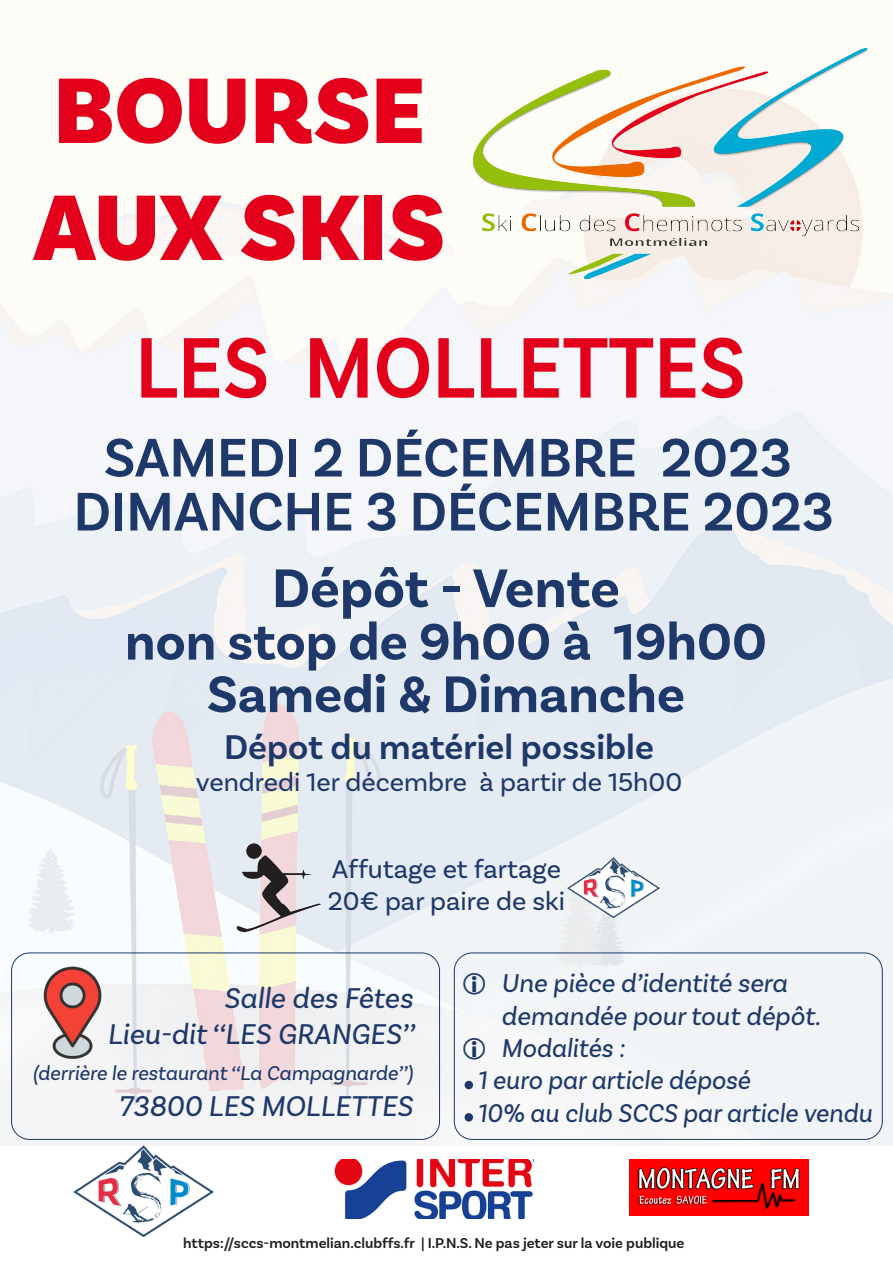
<style>
.page{position:relative;width:893px;height:1263px;background:#fff}
.page>*{position:absolute;margin:0;border:0;box-sizing:border-box;transform-origin:0 0}
.t1{font:900 97.5px "Basic Sans";color:#e2001a}
.t2{font:600 90px "Basic Sans";color:#e2001a;scale:.91 1}
.t3{font:600 57px "Basic Sans";color:#1e3869}
.t4{font:700 57px "Basic Sans";letter-spacing:-.005em;color:#1e3869}
.t5{font:700 54px "Basic Sans";color:#1e3869}
.t6{font:600 36px "Basic Sans";color:#1e3869}
.t7{font:italic 30px "Basic Sans";color:#1e3869}
.t8{font:italic 27px "Basic Sans";color:#1e3869}
.t9{font:27px "Basic Sans";color:#1e3869}
.t10{font:italic 21px "Basic Sans";color:#1e3869}
.t11{font:600 15px "Basic Sans";color:#231f20}
</style>
<div class="page">
<img style="left:0;top:201px;width:893px;height:945px">
<img style="left:74px;top:1146px;width:140px;height:91px">
<img style="left:335px;top:1159px;width:198px;height:59px">
<img style="left:20px;top:960px;width:105px;height:104px">
<div style="left:11px;top:952px;width:429px;height:188px;border:1px solid #1e3869;border-radius:18px"></div>
<div style="left:454px;top:952px;width:429px;height:188px;border:1px solid #1e3869;border-radius:18px"></div>
<img style="left:236px;top:842px;width:86px;height:91px">
<img style="left:567px;top:858px;width:92px;height:59px">
<img style="left:472px;top:48px;width:397px;height:234px">
<img style="left:629px;top:1159px;width:179px;height:56px">
<div style="left:465px;top:1081px;width:8px;height:8px;background:#1e3869;border-radius:50%"></div>
<div style="left:465px;top:1113px;width:8px;height:8px;background:#1e3869;border-radius:50%"></div>
<svg style="left:463px;top:973px;width:22px;height:22px"></svg>
<svg style="left:463px;top:1038px;width:22px;height:22px"></svg>
<p class="t1" style="left:54px;top:51px;width:373px">BOURSE</p>
<p class="t1" style="left:34px;top:168px;width:413px">AUX SKIS</p>
<p class="t2" style="left:135px;top:313px;width:672px">LES MOLLETTES</p>
<p class="t3" style="left:104px;top:423px;width:689px">SAMEDI 2 DÉCEMBRE 2023</p>
<p class="t3" style="left:74px;top:477px;width:762px">DIMANCHE 3 DÉCEMBRE 2023</p>
<p class="t4" style="left:272px;top:554px;width:350px">Dépôt - Vente</p>
<p class="t5" style="left:125px;top:609px;width:643px">non stop de 9h00 à 19h00</p>
<p class="t5" style="left:207px;top:661px;width:480px">Samedi &amp; Dimanche</p>
<p class="t6" style="left:224px;top:725px;width:431px">Dépot du matériel possible</p>
<p class="t9" style="left:196px;top:766px;width:488px">vendredi 1er décembre à partir de 15h00</p>
<p class="t9" style="left:332px;top:853px;width:231px">Affutage et fartage</p>
<p class="t9" style="left:328px;top:885px;width:239px">20€ par paire de ski</p>
<p class="t7" style="left:224px;top:980px;width:190px">Salle des Fêtes</p>
<p class="t7" style="left:108px;top:1016px;width:308px">Lieu-dit ‘‘LES GRANGES’’</p>
<p class="t10" style="left:33px;top:1060px;width:381px">(derrière le restaurant ‘‘La Campagnarde’’)</p>
<p class="t7" style="left:119px;top:1088px;width:296px">73800 LES MOLLETTES</p>
<p class="t8" style="left:501px;top:967px;width:288px">Une pièce d’identité sera</p>
<p class="t8" style="left:501px;top:999px;width:321px">demandée pour tout dépôt.</p>
<p class="t8" style="left:501px;top:1032px;width:125px">Modalités :</p>
<p class="t8" style="left:478px;top:1064px;width:274px">1 euro par article déposé</p>
<p class="t8" style="left:478px;top:1096px;width:396px">10% au club SCCS par article vendu</p>
<p class="t11" style="left:183px;top:1234px;width:503px">https://sccs-montmelian.clubffs.fr | I.P.N.S. Ne pas jeter sur la voie publique</p>
</div>
